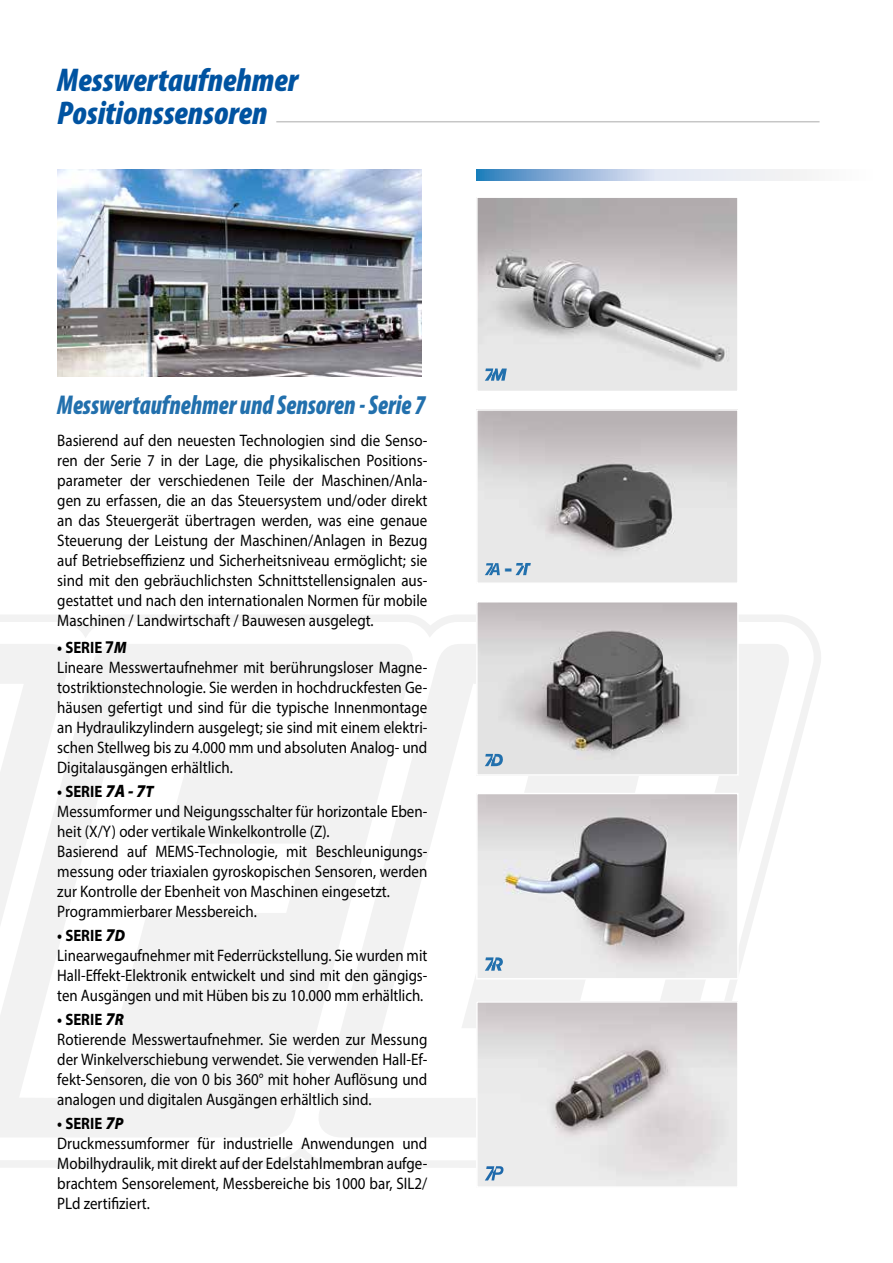
<style>
.page{position:relative;width:893px;height:1263px;background:#fff}
.page>*{position:absolute;margin:0;border:0;box-sizing:border-box;transform-origin:0 0}
.t1{font:italic 900 condensed 33px/33px "Myriad Pro";color:#0053a1}
.t2{font:italic 900 condensed 27.3px "Myriad Pro";color:#2270ad;scale:.9 1}
.t3{font:700 24px "Arial";color:#2270ad}
.t4{font:16.65px/20px "Myriad Pro";color:#000;text-align:justify;scale:.9 1}
.t5{font:16.65px/20px "Myriad Pro";color:#000;text-align:justify;scale:.89 1}
.t6{font:700 16.5px "Myriad Pro";color:#000;scale:.9 1}
.s1{font-size:18px}
.s2{font-weight:900;font-style:italic}
.s3{font-weight:900;font-style:italic;font-size:18px}
</style>
<div class="page">
<svg style="left:0;top:615px;width:821px;height:553px"></svg>
<svg style="left:71px;top:643px;width:245px;height:495px"></svg>
<svg style="left:316px;top:643px;width:473px;height:495px"></svg>
<svg style="left:71px;top:682px;width:301px;height:416px;fill:#f2f2f2"></svg>
<svg style="left:364px;top:683px;width:373px;height:417px"></svg>
<svg style="left:0;top:643px;width:71px;height:495px"></svg>
<img style="left:57px;top:170px;width:365px;height:207px">
<hr style="left:276px;top:121px;width:543px;height:1px;background:#c6c6c6">
<svg style="left:476px;top:170px;width:331px;height:10px"></svg>
<img style="left:479px;top:199px;width:257px;height:190px">
<div style="left:476px;top:196px;width:263px;height:196px;border:2px solid #fff"></div>
<img style="left:479px;top:412px;width:257px;height:169px">
<div style="left:476px;top:409px;width:263px;height:175px;border:2px solid #fff"></div>
<img style="left:479px;top:604px;width:257px;height:169px">
<div style="left:476px;top:601px;width:263px;height:175px;border:2px solid #fff"></div>
<img style="left:479px;top:796px;width:257px;height:180px">
<div style="left:476px;top:793px;width:263px;height:186px;border:2px solid #fff"></div>
<svg style="left:485px;top:563px;width:15px;height:12px"></svg>
<svg style="left:485px;top:957px;width:18px;height:14px"></svg>
<svg style="left:485px;top:754px;width:18px;height:12px"></svg>
<svg style="left:485px;top:368px;width:22px;height:13px"></svg>
<svg style="left:515px;top:563px;width:16px;height:12px"></svg>
<img style="left:479px;top:1004px;width:257px;height:181px">
<div style="left:476px;top:1001px;width:263px;height:187px;border:2px solid #fff"></div>
<svg style="left:485px;top:1166px;width:18px;height:14px"></svg>
<h1 class="t1" style="left:57px;top:62px;width:242px">Messwertaufnehmer<br>Positionssensoren</h1>
<h2 class="t2" style="left:57px;top:388px;width:411px">Messwertaufnehmer und Sensoren - Serie 7</h2>
<p class="t4" style="left:57px;top:430px;width:413px">Basierend auf den neuesten Technologien sind die Senso&shy;ren der Serie 7 in der Lage, die physikalischen Positions&shy;parameter der verschiedenen Teile der Maschinen/Anla&shy;gen zu erfassen, die an das Steuersystem und/oder direkt an das Steuergerät übertragen werden, was eine genaue Steuerung der Leistung der Maschinen/Anlagen in Bezug auf Betriebseffizienz und Sicherheitsniveau ermöglicht; sie sind mit den gebräuchlichsten Schnittstellensignalen aus&shy;gestattet und nach den internationalen Normen für mobile Maschinen / Landwirtschaft / Bauwesen ausgelegt.</p>
<p class="t6" style="left:57px;top:637px;width:79px">• SERIE <span class="s1">7</span><span class="s2">M</span></p>
<p class="t4" style="left:57px;top:657px;width:413px">Lineare Messwertaufnehmer mit berührungsloser Magne&shy;tostriktionstechnologie. Sie werden in hochdruckfesten Ge&shy;häusen gefertigt und sind für die typische Innenmontage an Hydraulikzylindern ausgelegt; sie sind mit einem elektri&shy;schen Stellweg bis zu 4.000 mm und absoluten Analog- und Digitalausgängen erhältlich.</p>
<p class="t6" style="left:57px;top:781px;width:109px">• SERIE <span class="s3">7A - 7</span><span class="s2">T</span></p>
<p class="t4" style="left:57px;top:801px;width:413px;text-align:left">Messumformer und Neigungsschalter für horizontale Eben&shy;heit (X/Y) oder vertikale Winkelkontrolle (Z).<br>Basierend auf MEMS-Technologie, mit Beschleunigungs&shy;messung oder triaxialen gyroskopischen Sensoren, werden zur Kontrolle der Ebenheit von Maschinen eingesetzt.<br>Programmierbarer Messbereich.</p>
<p class="t6" style="left:57px;top:925px;width:77px">• SERIE <span class="s3">7</span><span class="s2">D</span></p>
<p class="t5" style="left:57px;top:945px;width:417px">Linearwegaufnehmer mit Federrückstellung. Sie wurden mit Hall-Effekt-Elektronik entwickelt und sind mit den gängigs&shy;ten Ausgängen und mit Hüben bis zu 10.000 mm erhältlich.</p>
<p class="t6" style="left:57px;top:1009px;width:75px">• SERIE <span class="s3">7</span><span class="s2">R</span></p>
<p class="t4" style="left:57px;top:1029px;width:413px">Rotierende Messwertaufnehmer. Sie werden zur Messung der Winkelverschiebung verwendet. Sie verwenden Hall-Ef&shy;fekt-Sensoren, die von 0 bis 360° mit hoher Auflösung und analogen und digitalen Ausgängen erhältlich sind.</p>
<p class="t6" style="left:57px;top:1113px;width:75px">• SERIE <span class="s3">7</span><span class="s2">P</span></p>
<p class="t4" style="left:57px;top:1133px;width:413px">Druckmessumformer für industrielle Anwendungen und Mobilhydraulik, mit direkt auf der Edelstahlmembran aufge&shy;brachtem Sensorelement, Messbereiche bis 1000 bar, SIL2/ PLd zertifiziert.</p>
<h3 class="t3" style="left:504px;top:551px;width:9px">-</h3>
</div>
